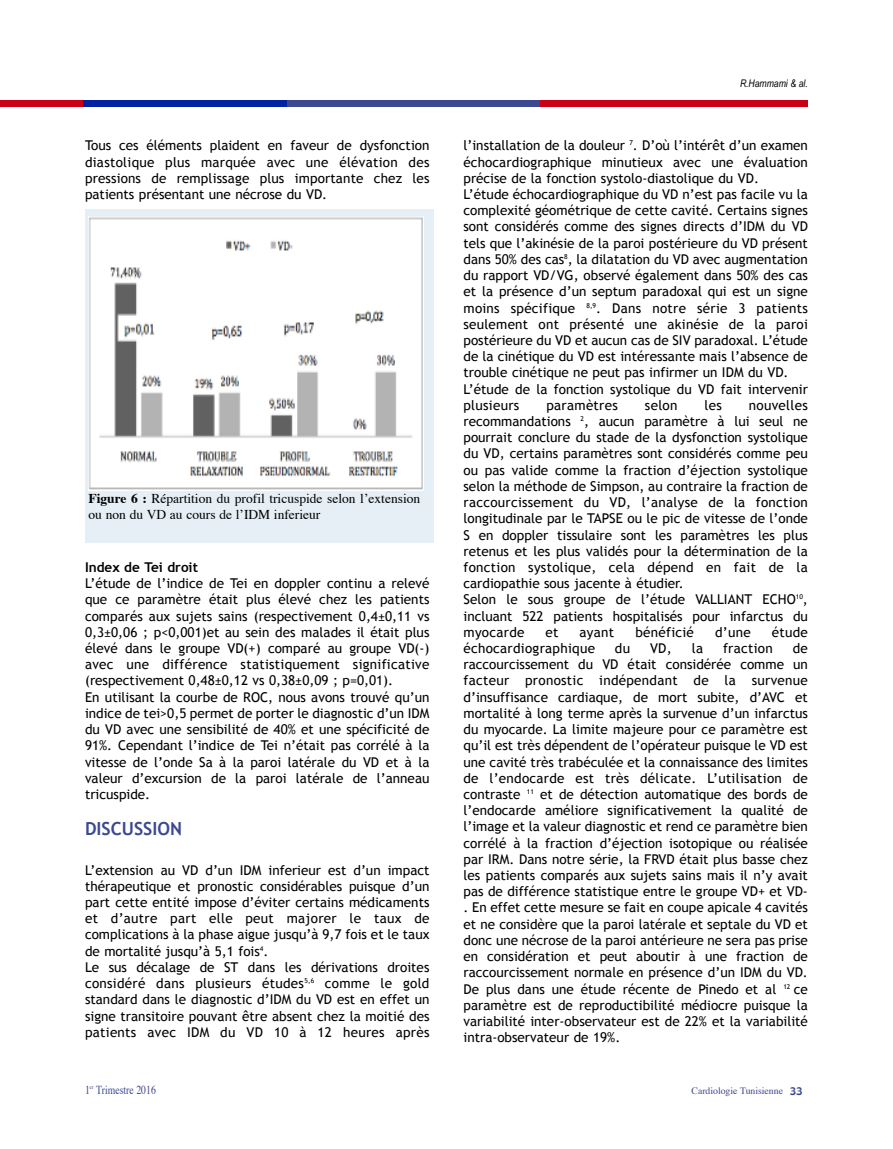
<style>
.page{position:relative;width:893px;height:1149px;background:#fff}
.page>*{position:absolute;margin:0;border:0;box-sizing:border-box;transform-origin:0 0}
.t1{font:700 18px "Trebuchet MS";color:#3b4990}
.t2{font:13.5px/16.2px "Trebuchet MS";color:#000}
.t3{font:13.5px/16.2px "Times";color:#000}
.t4{font:13.5px "Trebuchet MS";letter-spacing:.02em;color:#000}
.t5{font:700 13.5px "Trebuchet MS";color:#000}
.t6{font:12.15px "Times";color:#3b4990;scale:.8 1}
.t7{font:italic 10.5px "Arial Narrow";color:#000}
.t8{font:9.75px "Times";color:#3b4990}
.s1{font-weight:700}
.s2{font-family:"Gadget";font-size:10.5px}
</style>
<div class="page">
<div style="left:85px;top:209px;width:348px;height:334px;background:#e5eff5"></div>
<img style="left:89px;top:217px;width:334px;height:273px">
<div style="left:539px;top:100px;width:269px;height:6px;background:#ca0016"></div>
<div style="left:287px;top:100px;width:253px;height:6px;background:#3b4990"></div>
<div style="left:83px;top:100px;width:204px;height:6px;background:#0022a3"></div>
<div style="left:0;top:100px;width:83px;height:6px;background:#ca0016"></div>
<p class="t2" style="left:85px;top:137px;width:346px;text-align:justify">Tous ces éléments plaident en faveur de dysfonction diastolique plus marquée avec une élévation des pressions de remplissage plus importante chez les patients présentant une nécrose du Vd.</p>
<p class="t3" style="left:89px;top:491px;width:333px"><span class="s1">Figure 6 :</span> Répartition du profil tricuspide selon l’extension ou non du VD au cours de l’IDM inferieur</p>
<p class="t5" style="left:85px;top:559px;width:114px">Index de tei droit</p>
<p class="t2" style="left:85px;top:575px;width:346px">l’étude de l’indice de Tei en doppler continu a relevé que ce paramètre était plus élevé chez les patients comparés aux sujets sains (respectivement 0,4±0,11 vs 0,3±0,06 ; p&lt;0,001)et au sein des malades il était plus élevé dans le groupe Vd(+) comparé au groupe Vd(-) avec une différence statistiquement significative (respectivement 0,48±0,12 vs 0,38±0,09 ; p=0,01).<br>en utilisant la courbe de roC, nous avons trouvé qu’un indice de tei&gt;0,5 permet de porter le diagnostic d’un idM du Vd avec une sensibilité de 40% et une spécificité de 91%. Cependant l’indice de Tei n’était pas corrélé à la vitesse de l’onde sa à la paroi latérale du Vd et à la valeur d’excursion de la paroi latérale de l’anneau tricuspide.</p>
<h1 class="t1" style="left:85px;top:817px;width:99px">dIscussIon</h1>
<p class="t2" style="left:85px;top:861px;width:346px">l’extension au Vd d’un idM inferieur est d’un impact thérapeutique et pronostic considérables puisque d’un part cette entité impose d’éviter certains médicaments et d’autre part elle peut majorer le taux de complications à la phase aigue jusqu’à 9,7 fois et le taux de mortalité jusqu’à 5,1 fois<sup>4</sup>.<br>le sus décalage de sT dans les dérivations droites considéré dans plusieurs études<sup>5,6</sup> comme le gold standard dans le diagnostic d’idM du Vd est en effet un signe transitoire pouvant être absent chez la moitié des patients avec idM du Vd 10 à 12 heures après</p>
<p class="t7" style="left:740px;top:77px;width:69px">R.Hammami &amp; al.</p>
<p class="t2" style="left:463px;top:137px;width:346px">l’installation de la douleur <sup>7</sup>. d’où l’intérêt d’un examen échocardiographique minutieux avec une évaluation précise de la fonction systolo-diastolique du Vd.<br>l’étude échocardiographique du Vd n’est pas facile vu la complexité géométrique de cette cavité. Certains signes sont considérés comme des signes directs d’idM du Vd tels que l’akinésie de la paroi postérieure du Vd présent dans 50% des cas<sup>8</sup>, la dilatation du Vd avec augmentation du rapport Vd/Vg, observé également dans 50% des cas et la présence d’un septum paradoxal qui est un signe moins spécifique <sup>8,9</sup>. dans notre série 3 patients seulement ont présenté une akinésie de la paroi postérieure du Vd et aucun cas de siV paradoxal. l’étude de la cinétique du Vd est intéressante mais l’absence de trouble cinétique ne peut pas infirmer un idM du Vd. l’étude de la fonction systolique du Vd fait intervenir plusieurs</p>
<p class="t2" style="left:546px;top:397px;width:73px">paramètres</p>
<p class="t2" style="left:645px;top:397px;width:34px">selon</p>
<p class="t2" style="left:704px;top:397px;width:19px">les</p>
<p class="t2" style="left:463px;top:397px;width:346px;text-indent:285px">nouvelles recommandations <sup>2</sup>, aucun paramètre à lui seul ne pourrait conclure du stade de la dysfonction systolique du Vd, certains paramètres sont considérés comme peu ou pas valide comme la fraction d’éjection systolique selon la méthode de simpson, au contraire la fraction de raccourcissement du Vd, l’analyse de la fonction longitudinale par le TaPse ou le pic de vitesse de l’onde s en doppler tissulaire sont les paramètres les plus retenus et les plus validés pour la détermination de la fonction systolique, cela dépend en fait de la cardiopathie sous jacente à étudier.<br>selon le sous groupe de l’étude VallianT eCHo<sup>10</sup>, incluant 522 patients hospitalisés pour infarctus du myocarde</p>
<p class="t2" style="left:546px;top:623px;width:14px">et</p>
<p class="t2" style="left:580px;top:623px;width:36px">ayant</p>
<p class="t4" style="left:635px;top:624px;width:60px">bénéficié</p>
<p class="t2" style="left:715px;top:623px;width:37px">d’une</p>
<p class="t2" style="left:772px;top:623px;width:38px">étude</p>
<p class="t4" style="left:463px;top:640px;width:133px">échocardiographique</p>
<p class="t2" style="left:615px;top:640px;width:17px">du</p>
<p class="t2" style="left:650px;top:640px;width:23px">Vd,</p>
<p class="t2" style="left:692px;top:640px;width:13px">la</p>
<p class="t2" style="left:723px;top:640px;width:51px">fraction</p>
<p class="t2" style="left:463px;top:640px;width:346px;text-align:justify;text-indent:329px">de raccourcissement du Vd était considérée comme un facteur pronostic indépendant de la survenue d’insuffisance cardiaque, de mort subite, d’aVC et mortalité à long terme après la survenue d’un infarctus du myocarde. la limite majeure pour ce paramètre est qu’il est très dépendent de l’opérateur puisque le Vd est une cavité très trabéculée et la connaissance des limites de l’endocarde est très délicate. l’utilisation de contraste <sup>11</sup> et de détection automatique des bords de l’endocarde améliore significativement la qualité de l’image et la valeur diagnostic et rend ce paramètre bien corrélé à la fraction d’éjection isotopique ou réalisée par irM. dans notre série, la FrVd était plus basse chez les patients comparés aux sujets sains mais il n’y avait pas de différence statistique entre le groupe Vd+ et Vd-. en effet cette mesure se fait en coupe apicale 4 cavités et ne considère que la paroi latérale et septale du Vd et donc une nécrose de la paroi antérieure ne sera pas prise en considération et peut aboutir à une fraction de raccourcissement normale en présence d’un idM du Vd. de plus dans une étude récente de Pinedo et al <sup>12</sup> ce paramètre est de reproductibilité médiocre puisque la variabilité inter-observateur est de 22% et la variabilité intra-observateur de 19%.</p>
<p class="t6" style="left:85px;top:1083px;width:90px">1<sup>er</sup> Trimestre 2016</p>
<p class="t8" style="left:691px;top:1086px;width:113px">Cardiologie Tunisienne <span class="s2">33</span></p>
</div>
